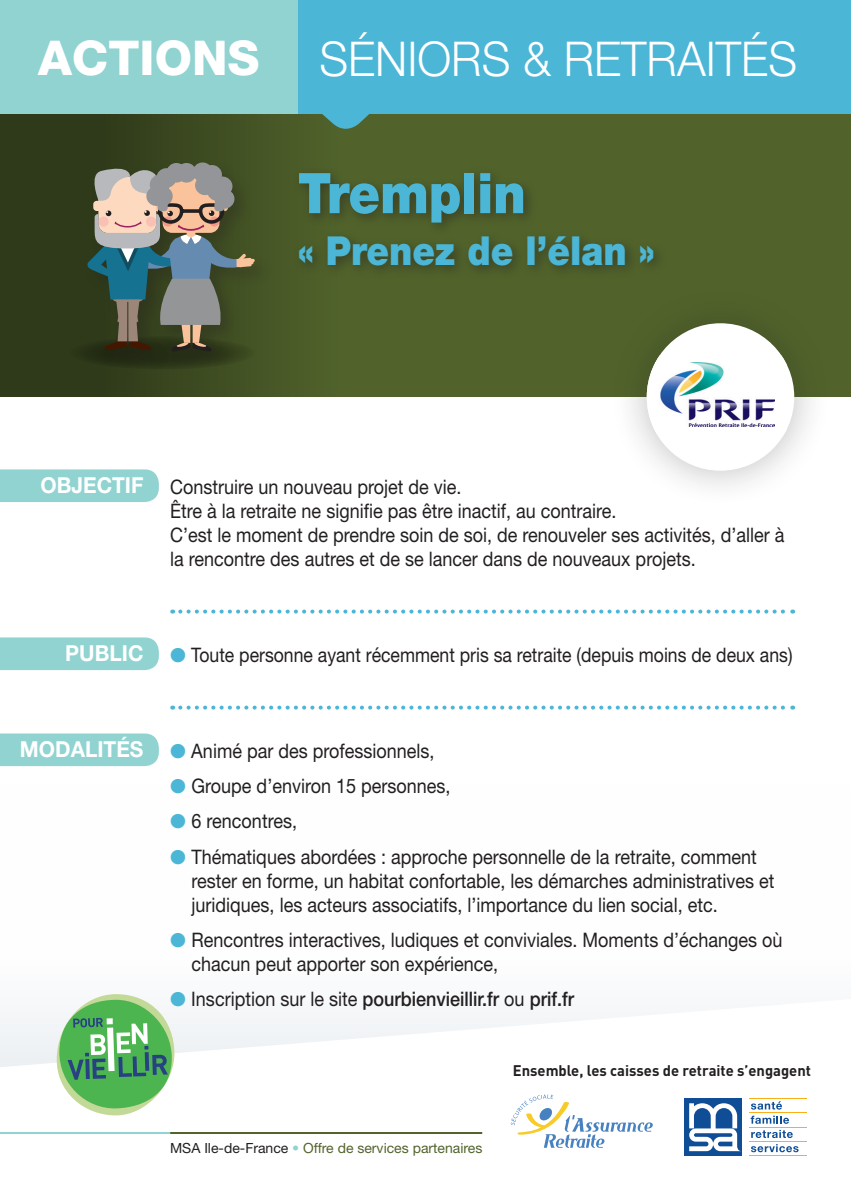
<style>
.page{position:relative;width:851px;height:1191px;background:#fff}
.page>*{position:absolute;margin:0;border:0;box-sizing:border-box;transform-origin:0 0}
.t1{font:900 56px "Helvetica Neue";color:#4cb6d6;scale:.9 1}
.t2{font:300 48px "Helvetica Neue";color:#fff;scale:.95 1}
.t3{font:900 40px "Helvetica Neue";color:#4cb6d6;scale:.9 1}
.t4{font:700 22px "Helvetica Neue";color:#fff;scale:.95 1}
.t5{font:20px/24px "Helvetica Neue";color:#231f20;scale:.9 1}
.t6{font:20px "Helvetica Neue";color:#231f20;scale:.88 1}
.t7{font:500 20px "Helvetica Neue";color:#231f20;scale:.9 1}
.t8{font:700 15.2px "DIN";color:#231f20}
.t9{font:14px "Helvetica Neue";color:#52642c}
.s1{font-weight:800}
.s2{color:#4cb6d6}
.s3{font-weight:400}
.s4{color:#231f20}
.s5{color:#90d3d1}
</style>
<div class="page">
<svg style="left:0;top:113px;width:850px;height:284px;background:#485827"></svg>
<svg style="left:0;top:1012px;width:807px;height:144px"></svg>
<svg style="left:56px;top:994px;width:118px;height:121px"></svg>
<hr style="left:170px;top:1132px;width:312px;height:2px;background:#52642c">
<hr style="left:0;top:1132px;width:170px;height:2px;background:#90d3d1">
<svg style="left:510px;top:1094px;width:143px;height:54px"></svg>
<svg style="left:750px;top:1101px;width:32px;height:8px"></svg>
<svg style="left:750px;top:1115px;width:39px;height:8px"></svg>
<svg style="left:751px;top:1129px;width:41px;height:9px"></svg>
<svg style="left:750px;top:1144px;width:48px;height:8px"></svg>
<hr style="left:749px;top:1098px;width:58px;height:1px;background:#faaf18">
<hr style="left:749px;top:1112px;width:58px;height:1px;background:#faaf18">
<hr style="left:749px;top:1126px;width:58px;height:1px;background:#faaf18">
<hr style="left:749px;top:1141px;width:58px;height:1px;background:#faaf18">
<hr style="left:749px;top:1155px;width:58px;height:1px;background:#faaf18">
<div style="left:684px;top:1098px;width:57px;height:58px;background:#0f4d96"></div>
<svg style="left:689px;top:1103px;width:51px;height:48px"></svg>
<div style="left:70px;top:336px;width:185px;height:33px;background:#2b3518;border-radius:50%"></div>
<div style="left:84px;top:158px;width:189px;height:213px;background:#231f20;opacity:.3"></div>
<svg style="left:86px;top:163px;width:169px;height:189px;background:#6d7465"></svg>
<div style="left:298px;top:0;width:552px;height:113px;background:#4cb6d6"></div>
<svg style="left:310px;top:113px;width:71px;height:22px;background:#4e7d62"></svg>
<div style="left:0;top:0;width:298px;height:113px;background:#90d3d1"></div>
<svg style="left:180px;top:609px;width:613px;height:4px"></svg>
<svg style="left:180px;top:705px;width:613px;height:4px"></svg>
<div style="left:0;top:469px;width:159px;height:33px;background:#90d3d1"></div>
<div style="left:0;top:637px;width:159px;height:33px;background:#90d3d1"></div>
<div style="left:0;top:733px;width:159px;height:33px;background:#90d3d1"></div>
<div style="left:292px;top:166px;width:376px;height:113px;background:#231f20;opacity:.5"></div>
<div style="left:609px;top:286px;width:221px;height:221px;background:#231f20;opacity:.3"></div>
<div style="left:646px;top:323px;width:148px;height:148px;background:#fff;border-radius:50%"></div>
<div style="left:646px;top:355px;width:140px;height:79px;background:#fff"></div>
<img style="left:660px;top:362px;width:114px;height:64px">
<h2 class="t2" style="left:38px;top:29px;width:800px"><span class="s1">ACTIONS</span> SÉNIORS &amp; RETRAITÉS</h2>
<h1 class="t1" style="left:298px;top:160px;width:255px">Tremplin</h1>
<h3 class="t3" style="left:298px;top:226px;width:398px">« Prenez de l’élan »</h3>
<p class="t4" style="left:40px;top:471px;width:110px">OBJECTIF</p>
<p class="t5" style="left:170px;top:474px;width:684px">Construire un nouveau projet de vie.<br>Être à la retraite ne signifie pas être inactif, au contraire.<br>C’est le moment de prendre soin de soi, de renouveler ses activités, d’aller à la rencontre des autres et de se lancer dans de nouveaux projets.</p>
<p class="t4" style="left:65px;top:639px;width:84px">PUBLIC</p>
<p class="t6" style="left:170px;top:642px;width:708px"><span class="s2">●</span> Toute personne ayant récemment pris sa retraite (depuis moins de deux ans)</p>
<p class="t4" style="left:20px;top:735px;width:131px">MODALITÉS</p>
<p class="t5" style="left:170px;top:738px;width:295px"><span class="s2">●</span> Animé par des professionnels,</p>
<p class="t5" style="left:170px;top:773px;width:313px"><span class="s2">●</span> Groupe d’environ 15 personnes,</p>
<p class="t5" style="left:170px;top:809px;width:142px"><span class="s2">●</span> 6 rencontres,</p>
<p class="t5" style="left:191px;top:844px;width:649px;text-indent:-21px"><span class="s2">●</span> Thématiques abordées : approche personnelle de la retraite, comment rester en forme, un habitat confortable, les démarches administratives et juridiques, les acteurs associatifs, l’importance du lien social, etc.</p>
<p class="t5" style="left:191px;top:927px;width:658px;text-indent:-21px"><span class="s2">●</span> Rencontres interactives, ludiques et conviviales. Moments d’échanges où chacun peut apporter son expérience,</p>
<p class="t7" style="left:170px;top:987px;width:450px"><span class="s2">●</span> <span class="s3">Inscription sur le site</span> pourbienvieillir.fr <span class="s3">ou</span> prif.fr</p>
<p class="t9" style="left:170px;top:1139px;width:314px"><span class="s4">MSA Ile-de-France</span> <span class="s5">•</span> Offre de services partenaires</p>
<p class="t8" style="left:512px;top:1060px;width:299px">Ensemble, les caisses de retraite s’engagent</p>
</div>
